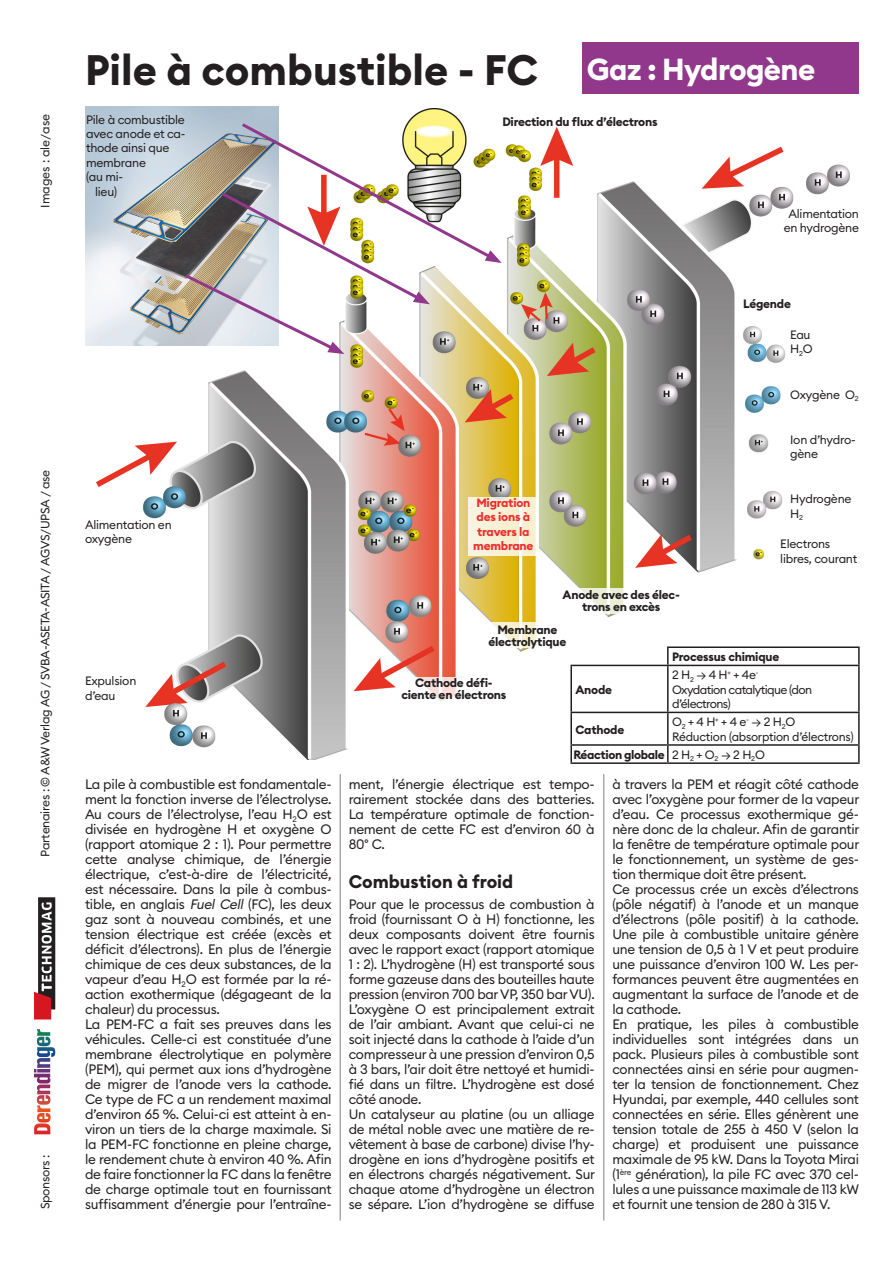
<style>
.page{position:relative;width:893px;height:1263px;background:#fff}
.page>*{position:absolute;margin:0;border:0;box-sizing:border-box;transform-origin:0 0}
.t1{font:700 42px "Euclid Circular B";color:#231f20}
.Kapitel-oben_rechts{font:700 30px "Euclid Circular B";letter-spacing:-.02em;color:#fff}
.Projektschrift_Unter{font:700 18px "Euclid Circular B";color:#231f20}
.Text{font:13.5px/15px "Euclid Circular B";letter-spacing:-.02em;color:#231f20;text-align:justify}
.Bildlegende__Bildbes{font:12px/14.4px "Euclid Circular B";letter-spacing:-.02em;color:#231f20}
.Bildlegende__Bildbes-2{font:700 12px/12px "Euclid Circular B";letter-spacing:-.02em;color:#231f20;text-align:center}
.Bildlegende__Bildbes-3{font:12px/14.4px "Euclid Circular B";letter-spacing:-.05em;color:#231f20}
.Bildlegende__Bildbes-4{font:700 12px/14.4px "Euclid Circular B";letter-spacing:-.02em;color:#ee2d2d;text-align:center}
.Quellen{font:12px "Euclid Circular B";color:#231f20}
.s1{font-style:italic}
</style>
<div class="page">
<hr style="left:603px;top:774px;width:1px;height:446px;background:#808285">
<hr style="left:340px;top:774px;width:1px;height:446px;background:#808285">
<div style="left:38px;top:897px;width:17px;height:112px;background:#231f20"></div>
<svg style="left:34px;top:902px;width:18px;height:117px"></svg>
<svg style="left:37px;top:1029px;width:13px;height:17px"></svg>
<div style="left:583px;top:43px;width:276px;height:51px;background:#91388c"></div>
<img style="left:96px;top:109px;width:753px;height:650px">
<img style="left:745px;top:385px;width:43px;height:30px">
<img style="left:747px;top:489px;width:40px;height:32px">
<img style="left:743px;top:327px;width:43px;height:37px">
<img style="left:743px;top:429px;width:31px;height:29px">
<img style="left:743px;top:540px;width:31px;height:19px">
<img style="left:85px;top:106px;width:193px;height:240px">
<svg style="left:182px;top:121px;width:320px;height:233px"></svg>
<svg style="left:401px;top:677px;width:106px;height:26px"></svg>
<svg style="left:558px;top:588px;width:126px;height:25px"></svg>
<svg style="left:485px;top:622px;width:85px;height:26px"></svg>
<svg style="left:469px;top:497px;width:69px;height:59px;background:#f8f1d8"></svg>
<div style="left:570px;top:646px;width:290px;height:121px;background:#fff"></div>
<hr style="left:858px;top:666px;width:2px;height:46px;background:#231f20">
<hr style="left:570px;top:713px;width:2px;height:31px;background:#231f20">
<hr style="left:668px;top:712px;width:192px;height:1px;background:#231f20">
<hr style="left:667px;top:713px;width:2px;height:31px;background:#231f20">
<hr style="left:858px;top:713px;width:2px;height:31px;background:#231f20">
<hr style="left:570px;top:744px;width:98px;height:2px;background:#231f20">
<svg style="left:570px;top:746px;width:2px;height:16px"></svg>
<hr style="left:668px;top:744px;width:192px;height:2px;background:#231f20">
<svg style="left:667px;top:746px;width:2px;height:16px"></svg>
<svg style="left:858px;top:746px;width:2px;height:16px"></svg>
<hr style="left:570px;top:762px;width:98px;height:2px;background:#231f20">
<hr style="left:668px;top:762px;width:192px;height:2px;background:#231f20">
<hr style="left:570px;top:665px;width:98px;height:1px;background:#231f20">
<hr style="left:570px;top:666px;width:2px;height:46px;background:#231f20">
<hr style="left:667px;top:666px;width:2px;height:46px;background:#231f20">
<hr style="left:570px;top:712px;width:98px;height:1px;background:#231f20">
<hr style="left:667px;top:646px;width:193px;height:2px;background:#231f20">
<svg style="left:667px;top:648px;width:2px;height:17px"></svg>
<svg style="left:858px;top:648px;width:2px;height:17px"></svg>
<hr style="left:668px;top:665px;width:192px;height:1px;background:#231f20">
<p class="Quellen" style="left:37px;top:208px;width:95px;rotate:-90deg">Images : ale/ase</p>
<p class="Bildlegende__Bildbes" style="left:38px;top:857px;width:388px;rotate:-90deg">Partenaires : © A&amp;W Verlag AG / SVBA-ASETA-ASITA / AGVS/UPSA / ase</p>
<p class="Bildlegende__Bildbes" style="left:38px;top:1209px;width:56px;rotate:-90deg">Sponsors :</p>
<p class="t1" style="left:85px;top:43px;width:454px">Pile à combustible - FC</p>
<p class="Kapitel-oben_rechts" style="left:587px;top:50px;width:230px">Gaz : Hydrogène</p>
<p class="Bildlegende__Bildbes" style="left:86px;top:112px;width:100px">Pile à combustible</p>
<p class="Bildlegende__Bildbes" style="left:86px;top:126px;width:101px">avec anode et ca-</p>
<p class="Bildlegende__Bildbes" style="left:86px;top:141px;width:85px">thode ainsi que</p>
<p class="Bildlegende__Bildbes" style="left:86px;top:155px;width:61px">membrane</p>
<p class="Bildlegende__Bildbes" style="left:86px;top:170px;width:39px">(au mi-</p>
<p class="Bildlegende__Bildbes" style="left:95px;top:184px;width:23px">lieu)</p>
<p class="Bildlegende__Bildbes-2" style="left:502px;top:115px;width:157px">Direction du flux d’électrons</p>
<p class="Bildlegende__Bildbes" style="left:788px;top:206px;width:72px">Alimentation</p>
<p class="Bildlegende__Bildbes" style="left:784px;top:221px;width:77px">en hydrogène</p>
<p class="Bildlegende__Bildbes" style="left:85px;top:517px;width:88px">Alimentation en oxygène</p>
<p class="Bildlegende__Bildbes" style="left:85px;top:674px;width:53px">Expulsion</p>
<p class="Bildlegende__Bildbes" style="left:85px;top:688px;width:32px">d’eau</p>
<p class="Text" style="left:85px;top:777px;width:248px">La pile à combustible est fondamentale&shy;ment la fonction inverse de l’électrolyse.<br>Au cours de l’électrolyse, l’eau H<sub>2</sub>O est divisée en hydrogène H et oxygène O (rapport atomique 2 : 1). Pour permettre cette analyse chimique, de l’énergie électrique, c’est-à-dire de l’électricité, est nécessaire. Dans la pile à combus&shy;tible, en anglais <span class="s1">Fuel Cell</span> (FC), les deux gaz sont à nouveau combinés, et une tension électrique est créée (excès et déficit d’électrons). En plus de l’énergie chimique de ces deux substances, de la vapeur d’eau H<sub>2</sub>O est formée par la ré&shy;action exothermique (dégageant de la chaleur) du processus.</p>
<p class="Text" style="left:85px;top:1017px;width:248px">La PEM-FC a fait ses preuves dans les véhicules. Celle-ci est constituée d’une membrane électrolytique en polymère (PEM), qui permet aux ions d’hydrogène de migrer de l’anode vers la cathode.<br>Ce type de FC a un rendement maximal d’environ 65 %. Celui-ci est atteint à en&shy;viron un tiers de la charge maximale. Si la PEM-FC fonctionne en pleine charge, le rendement chute à environ 40 %. Afin de faire fonctionner la FC dans la fenêtre de charge optimale tout en fournissant suffisamment d’énergie pour l’entraîne-</p>
<p class="Bildlegende__Bildbes-4" style="left:473px;top:496px;width:62px">Migration des ions à travers la membrane</p>
<p class="Bildlegende__Bildbes-2" style="left:563px;top:589px;width:119px">Anode avec des élec&shy;trons en excès</p>
<p class="Bildlegende__Bildbes-2" style="left:488px;top:623px;width:79px">Membrane électrolytique</p>
<p class="Bildlegende__Bildbes-2" style="left:743px;top:298px;width:49px">Légende</p>
<p class="Bildlegende__Bildbes" style="left:790px;top:327px;width:22px">Eau</p>
<p class="Bildlegende__Bildbes" style="left:790px;top:342px;width:24px">H<sub>2</sub>O</p>
<p class="Bildlegende__Bildbes" style="left:790px;top:387px;width:70px">Oxygène O<sub>2</sub></p>
<p class="Bildlegende__Bildbes" style="left:790px;top:432px;width:67px">Ion d’hydro&shy;gène</p>
<p class="Bildlegende__Bildbes" style="left:790px;top:492px;width:63px">Hydrogène<br>H<sub>2</sub></p>
<p class="Bildlegende__Bildbes" style="left:780px;top:537px;width:79px">Electrons libres, courant</p>
<p class="Bildlegende__Bildbes-2" style="left:401px;top:677px;width:106px">Cathode défi&shy;ciente en électrons</p>
<p class="Bildlegende__Bildbes-2" style="left:575px;top:684px;width:38px">Anode</p>
<p class="Bildlegende__Bildbes-2" style="left:575px;top:723px;width:50px">Cathode</p>
<p class="Bildlegende__Bildbes-2" style="left:672px;top:651px;width:109px">Processus chimique</p>
<p class="Bildlegende__Bildbes" style="left:672px;top:668px;width:88px">2 H<sub>2</sub> → 4 H<sup>+</sup> + 4e<sup>-</sup></p>
<p class="Bildlegende__Bildbes-3" style="left:672px;top:682px;width:142px">Oxydation catalytique (don d’électrons)</p>
<p class="Bildlegende__Bildbes" style="left:672px;top:715px;width:125px">O<sub>2</sub> + 4 H<sup>+</sup> + 4 e<sup>-</sup> → 2 H<sub>2</sub>O</p>
<p class="Bildlegende__Bildbes" style="left:672px;top:729px;width:183px">Réduction (absorption d’électrons)</p>
<p class="Bildlegende__Bildbes-2" style="left:573px;top:749px;width:93px">Réaction globale</p>
<p class="Bildlegende__Bildbes" style="left:672px;top:747px;width:94px">2 H<sub>2</sub> + O<sub>2</sub> → 2 H<sub>2</sub>O</p>
<p class="Text" style="left:349px;top:777px;width:248px">ment, l’énergie électrique est tempo&shy;rairement stockée dans des batteries.<br>La température optimale de fonction&shy;nement de cette FC est d’environ 60 à 80° C.</p>
<p class="Projektschrift_Unter" style="left:349px;top:870px;width:166px">Combustion à froid</p>
<p class="Text" style="left:349px;top:897px;width:248px">Pour que le processus de combustion à froid (fournissant O à H) fonctionne, les deux composants doivent être fournis avec le rapport exact (rapport atomique 1 : 2). L’hydrogène (H) est transporté sous forme gazeuse dans des bouteilles haute pression (environ 700 bar VP, 350 bar VU).<br>L’oxygène O est principalement extrait de l’air ambiant. Avant que celui-ci ne soit injecté dans la cathode à l’aide d’un compresseur à une pression d’environ 0,5 à 3 bars, l’air doit être nettoyé et humidi&shy;fié dans un filtre. L’hydrogène est dosé côté anode.</p>
<p class="Text" style="left:349px;top:1107px;width:248px">Un catalyseur au platine (ou un alliage de métal noble avec une matière de re&shy;vêtement à base de carbone) divise l’hy&shy;drogène en ions d’hydrogène positifs et en électrons chargés négativement. Sur chaque atome d’hydrogène un électron se sépare. L’ion d’hydrogène se diffuse</p>
<p class="Text" style="left:612px;top:777px;width:248px">à travers la PEM et réagit côté cathode avec l’oxygène pour former de la vapeur d’eau. Ce processus exothermique gé&shy;nère donc de la chaleur. Afin de garantir la fenêtre de température optimale pour le fonctionnement, un système de ges&shy;tion thermique doit être présent.</p>
<p class="Text" style="left:612px;top:882px;width:248px">Ce processus crée un excès d’électrons (pôle négatif) à l’anode et un manque d’électrons (pôle positif) à la cathode.<br>Une pile à combustible unitaire génère une tension de 0,5 à 1 V et peut produire une puissance d’environ 100 W. Les per&shy;formances peuvent être augmentées en augmentant la surface de l’anode et de la cathode.</p>
<p class="Text" style="left:612px;top:1017px;width:248px">En pratique, les piles à combustible individuelles sont intégrées dans un pack. Plusieurs piles à combustible sont connectées ainsi en série pour augmen&shy;ter la tension de fonctionnement. Chez Hyundai, par exemple, 440 cellules sont connectées en série. Elles génèrent une tension totale de 255 à 450 V (selon la charge) et produisent une puissance maximale de 95 kW. Dans la Toyota Mirai (1<sup>ère</sup> génération), la pile FC avec 370 cel&shy;lules a une puissance maximale de 113 kW et fournit une tension de 280 à 315 V.</p>
</div>
